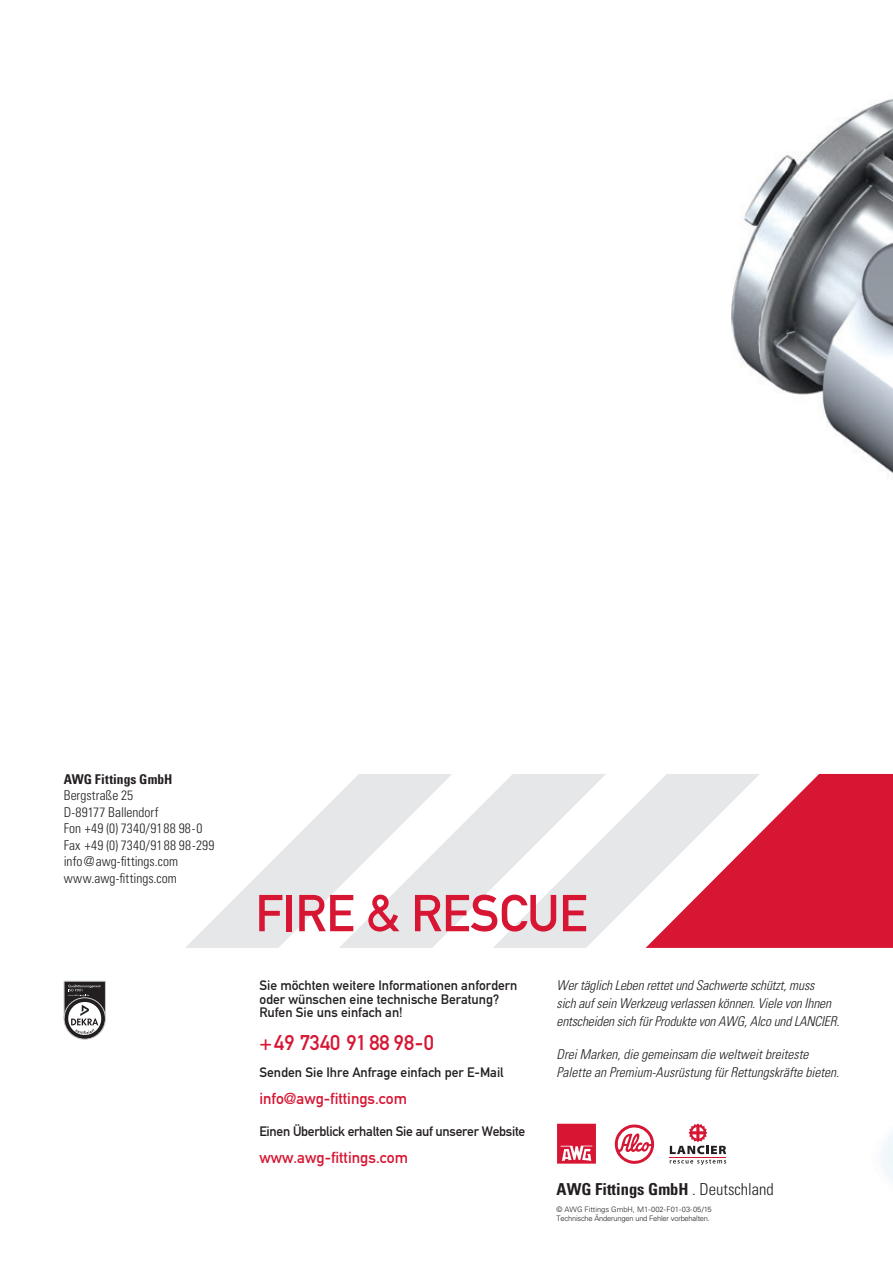
<style>
.page{position:relative;width:893px;height:1263px;background:#fff}
.page>*{position:absolute;margin:0;border:0;box-sizing:border-box;transform-origin:0 0}
.t1{font:51px "DIN Schrift 1451 Mittelschrift";letter-spacing:-.005em;color:#d71634}
.t2{font:21px "DIN Schrift 1451 Mittelschrift";letter-spacing:.005em;color:#d71634}
.t3{font:700 condensed 16.5px "Univers 67";color:#231f20}
.t4{font:15.75px "DIN Schrift 1451 Mittelschrift";color:#d71634}
.t5{font:italic 300 13.5px/18px "Univers 47 Cond";letter-spacing:-.01em;color:#231f20}
.t6{font:13.5px/13.5px "DIN Schrift 1451 Mittelschrift";color:#231f20}
.t7{font:300 condensed 13.5px/16.5px "Univers 47";letter-spacing:.005em;color:#231f20}
.t8{font:13.5px "DIN Schrift 1451 Mittelschrift";letter-spacing:-.02em;color:#231f20}
.t9{font:700 condensed 13.5px "Univers 67";letter-spacing:.01em;color:#231f20}
.t10{font:300 7.5px/9px "Univers 45";letter-spacing:-.025em;color:#231f20}
.s1{font-family:"Univers 47";font-weight:300}
</style>
<div class="page">
<img style="left:731px;top:98px;width:162px;height:1082px">
<svg style="left:760px;top:774px;width:133px;height:174px;background:#da2743"></svg>
<svg style="left:606px;top:774px;width:154px;height:174px"></svg>
<svg style="left:452px;top:774px;width:154px;height:174px;fill:#e6e7e9"></svg>
<svg style="left:185px;top:774px;width:267px;height:174px"></svg>
<svg style="left:557px;top:1124px;width:39px;height:39px;background:#dd3c55"></svg>
<svg style="left:614px;top:1124px;width:41px;height:40px"></svg>
<svg style="left:670px;top:1123px;width:56px;height:42px"></svg>
<hr style="left:105px;top:981px;width:1px;height:37px;background:#c7c8ca">
<div style="left:64px;top:997px;width:42px;height:42px;border:1px solid #c7c8ca;border-radius:50%"></div>
<svg style="left:64px;top:981px;width:41px;height:58px"></svg>
<p class="t9" style="left:64px;top:771px;width:110px">AWG Fittings GmbH</p>
<p class="t7" style="left:64px;top:787px;width:152px">Bergstraße 25<br>D-89177 Ballendorf<br>Fon +49 (0) 7340/9188 98-0<br>Fax +49 (0) 7340/9188 98-299 info@awg-fittings.com www.awg-fittings.com</p>
<h1 class="t1" style="left:255px;top:883px;width:334px">FIRE &amp; RESCUE</h1>
<p class="t6" style="left:259px;top:979px;width:259px">Sie möchten weitere Informationen anfordern oder wünschen eine technische Beratung?<br>Rufen Sie uns einfach an!</p>
<h2 class="t2" style="left:259px;top:1030px;width:176px">+49 7340 91 88 98-0</h2>
<p class="t6" style="left:259px;top:1066px;width:246px">Senden Sie Ihre Anfrage einfach per E-Mail</p>
<p class="t4" style="left:259px;top:1089px;width:149px">info@awg-fittings.com</p>
<p class="t8" style="left:259px;top:1123px;width:267px">Einen Überblick erhalten Sie auf unserer Website</p>
<p class="t4" style="left:259px;top:1148px;width:150px">www.awg-fittings.com</p>
<p class="t5" style="left:557px;top:976px;width:284px">Wer täglich Leben rettet und Sachwerte schützt, muss<br>sich auf sein Werkzeug verlassen können. Viele von Ihnen entscheiden sich für Produkte von AWG, Alco und LANCIER.</p>
<p class="t5" style="left:557px;top:1045px;width:284px">Drei Marken, die gemeinsam die weltweit breiteste<br>Palette an Premium-Ausrüstung für Rettungskräfte bieten.</p>
<p class="t3" style="left:557px;top:1179px;width:219px">AWG Fittings GmbH <span class="s1">. Deutschland</span></p>
<p class="t10" style="left:556px;top:1204px;width:157px">© AWG Fittings GmbH, M1-002-F01-03-05/15<br>Technische Änderungen und Fehler vorbehalten.</p>
</div>
